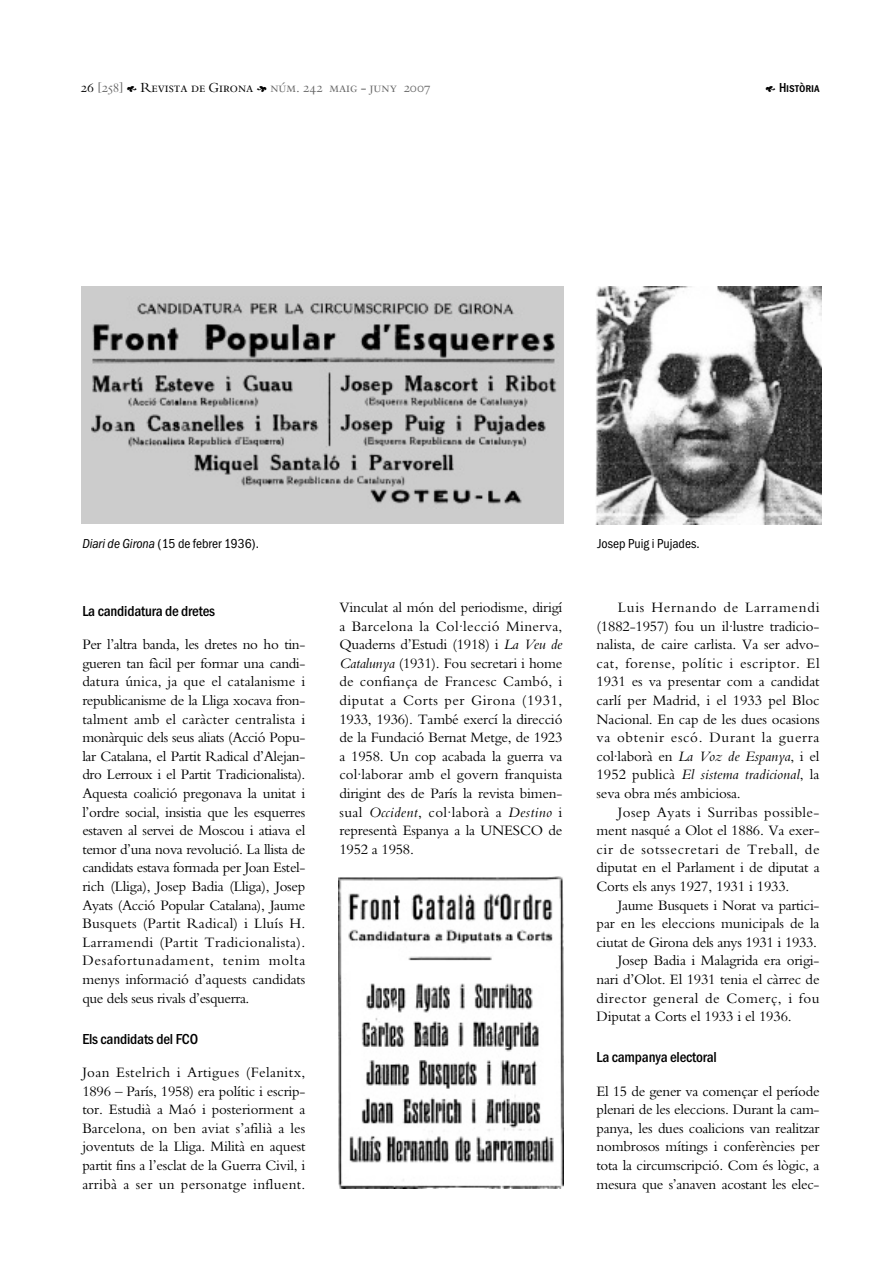
<style>
.page{position:relative;width:893px;height:1263px;background:#fff}
.page>*{position:absolute;margin:0;border:0;box-sizing:border-box;transform-origin:0 0}
.t1{font:15px/18.6px "Bembo";letter-spacing:-.01em;color:#000;text-align:justify}
.t2{font:700 15px "Franklin Gothic Cond";letter-spacing:-.01em;color:#000}
.t3{font:15px "Bembo";letter-spacing:.035em;color:#000}
.t4{font:13.5px "Franklin Gothic Cond";color:#000}
.t5{font:13.5px "Bergamo Sm Caps";color:#666}
.t6{font:700 13.5px "Franklin Gothic Cond Sm Caps";letter-spacing:-.01em;color:#000}
.s1{color:#000}
.s2{font-family:"Botanical";color:#000}
.s3{font-family:"Botanical";font-weight:400}
.s4{font-style:italic}
</style>
<div class="page">
<div style="left:81px;top:286px;width:482px;height:238px;background:#ccc"></div>
<img style="left:92px;top:303px;width:465px;height:202px">
<img style="left:596px;top:286px;width:225px;height:238px">
<img style="left:338px;top:876px;width:225px;height:312px">
<p class="t5" style="left:81px;top:80px;width:351px"><span class="s1">26</span> [258] <span class="s2">E</span> <span class="s1">Revista de Girona</span> <span class="s2">F</span> núm. 242 maig - juny 2007</p>
<p class="t6" style="left:765px;top:80px;width:55px"><span class="s3">E</span> Història</p>
<p class="t4" style="left:82px;top:539px;width:178px"><span class="s4">Diari de Girona</span> (15 de febrer 1936).</p>
<p class="t4" style="left:597px;top:539px;width:104px">Josep Puig i Pujades.</p>
<p class="t2" style="left:82px;top:605px;width:134px">La candidatura de dretes</p>
<p class="t1" style="left:82px;top:637px;width:224px">Per l’altra banda, les dretes no ho tin&shy;gueren tan fàcil per formar una candi&shy;datura única, ja que el catalanisme i republicanisme de la Lliga xocava fron&shy;talment amb el caràcter centralista i monàrquic dels seus aliats (Acció Popu&shy;lar Catalana, el Partit Radical d’Alejan&shy;dro Lerroux i el Partit Tradicionalista).<br>Aquesta coalició pregonava la unitat i l’ordre social, insistia que les esquerres estaven al servei de Moscou i atiava el temor d’una nova revolució. La llista de candidats estava formada per Joan Estel&shy;rich (Lliga), Josep Badia (Lliga), Josep Ayats (Acció Popular Catalana), Jaume Busquets (Partit Radical) i Lluís H.<br>Larramendi (Partit Tradicionalista).<br>Desafortunadament, tenim molta menys informació d’aquests candidats que dels seus rivals d’esquerra.</p>
<p class="t2" style="left:82px;top:1033px;width:117px">Els candidats del FCO</p>
<p class="t1" style="left:82px;top:1064px;width:224px">Joan Estelrich i Artigues (Felanitx, 1896 – París, 1958) era polític i escrip&shy;tor. Estudià a Maó i posteriorment a Barcelona, on ben aviat s’afilià a les joventuts de la Lliga. Milità en aquest partit fins a l’esclat de la Guerra Civil, i arribà a ser un personatge influent.</p>
<p class="t1" style="left:339px;top:599px;width:224px">Vinculat al món del periodisme, dirigí a Barcelona la Col·lecció Minerva, Quaderns d’Estudi (1918) i <span class="s4">La Veu de Catalunya</span> (1931). Fou secretari i home de confiança de Francesc Cambó, i diputat a Corts per Girona (1931, 1933, 1936). També exercí la direcció de la Fundació Bernat Metge, de 1923 a 1958. Un cop acabada la guerra va col·laborar amb el govern franquista dirigint des de París la revista bimen&shy;sual <span class="s4">Occident</span>, col·laborà a <span class="s4">Destino</span> i representà Espanya a la UNESCO de 1952 a 1958.</p>
<p class="t1" style="left:596px;top:599px;width:224px;text-indent:21px">Luis Hernando de Larramendi (1882-1957) fou un il·lustre tradicio&shy;nalista, de caire carlista. Va ser advo&shy;cat, forense, polític i escriptor. El 1931 es va presentar com a candidat carlí per Madrid, i el 1933 pel Bloc Nacional. En cap de les dues ocasions va obtenir escó. Durant la guerra col·laborà en <span class="s4">La Voz de Espanya</span>, i el 1952 publicà <span class="s4">El sistema tradicional</span>, la seva obra més ambiciosa.</p>
<p class="t1" style="left:596px;top:804px;width:224px;text-indent:21px">Josep Ayats i Surribas possible&shy;ment nasqué a Olot el 1886. Va exer&shy;cir de sotssecretari de Treball, de diputat en el Parlament i de diputat a Corts els anys 1927, 1931 i 1933.</p>
<p class="t1" style="left:617px;top:897px;width:203px">Jaume Busquets i Norat va partici-</p>
<p class="t1" style="left:596px;top:916px;width:224px">par en les eleccions municipals de la</p>
<p class="t1" style="left:596px;top:934px;width:222px">ciutat de Girona dels anys 1931 i 1933.</p>
<p class="t1" style="left:617px;top:953px;width:203px">Josep Badia i Malagrida era origi-</p>
<p class="t1" style="left:596px;top:971px;width:224px">nari d’Olot. El 1931 tenia el càrrec de</p>
<p class="t3" style="left:596px;top:993px;width:224px">director general de Comerç, i fou</p>
<p class="t1" style="left:596px;top:1009px;width:197px">Diputat a Corts el 1933 i el 1936.</p>
<p class="t2" style="left:596px;top:1051px;width:122px">La campanya electoral</p>
<p class="t1" style="left:596px;top:1083px;width:224px">El 15 de gener va començar el període plenari de les eleccions. Durant la cam&shy;panya, les dues coalicions van realitzar nombrosos mítings i conferències per tota la circumscripció. Com és lògic, a mesura que s’anaven acostant les elec-</p>
</div>
